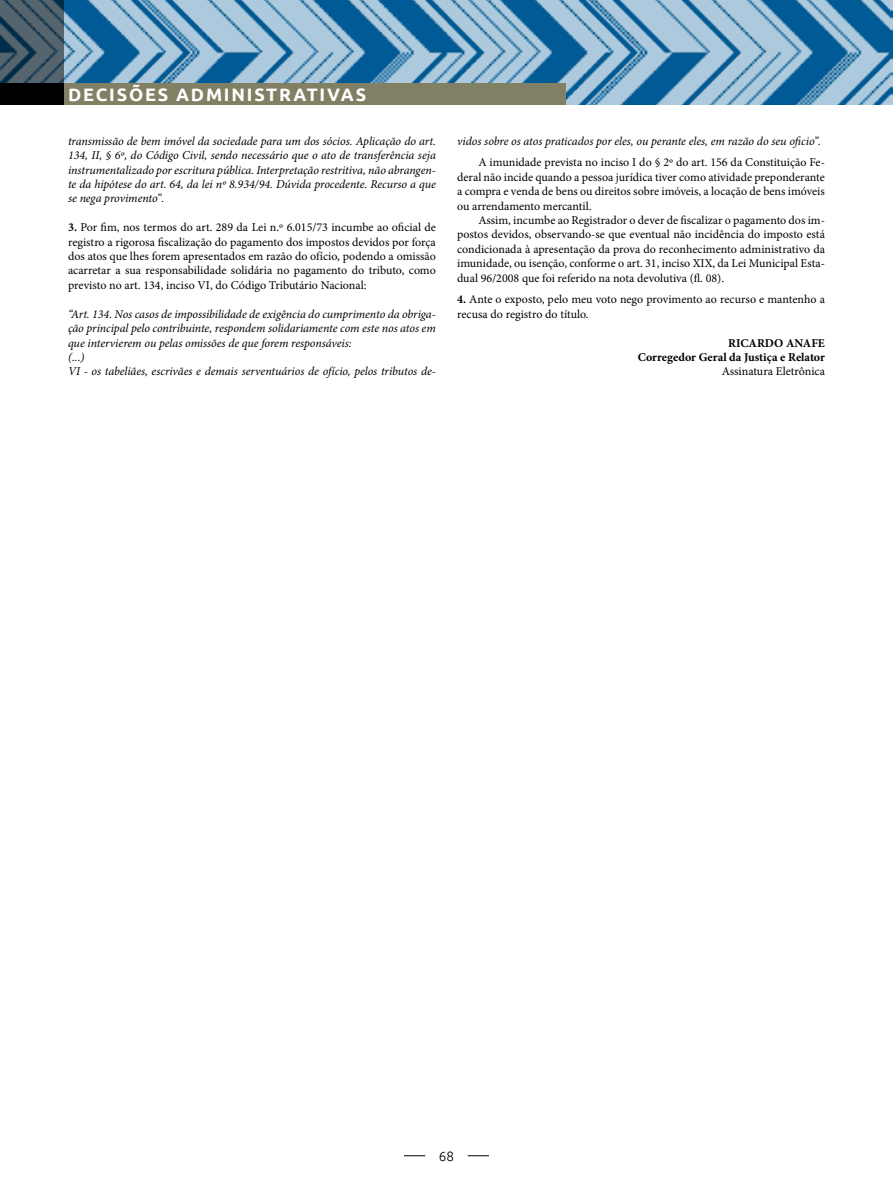
<style>
.page{position:relative;width:893px;height:1191px;background:#fff}
.page>*{position:absolute;margin:0;border:0;box-sizing:border-box;transform-origin:0 0}
.t1{font:700 18px "Ubuntu";letter-spacing:.1em;color:#fff}
.t2{font:300 13.5px "Ubuntu";color:#000}
.t3{font:12px/14.4px "Minion Pro";color:#000;text-align:justify}
.t4{font:italic 12px/14.4px "Minion Pro";letter-spacing:-.005em;color:#000;text-align:justify}
.t5{font:700 12px/14.4px "Minion Pro";color:#000;text-align:right}
.s1{font-weight:700}
</style>
<div class="page">
<svg style="left:404px;top:1155px;width:21px;height:1px"></svg>
<svg style="left:468px;top:1155px;width:21px;height:1px"></svg>
<img style="left:64px;top:0;width:829px;height:104px">
<svg style="left:0;top:0;width:64px;height:83px;background:#435866"></svg>
<div style="left:0;top:83px;width:566px;height:21px;background:#828064"></div>
<div style="left:0;top:83px;width:64px;height:21px;background:#000"></div>
<h1 class="t1" style="left:68px;top:83px;width:300px">DECISÕES ADMINISTRATIVAS</h1>
<p class="t4" style="left:68px;top:134px;width:369px">transmissão de bem imóvel da sociedade para um dos sócios. Aplicação do art.<br>134, II, § 6º, do Código Civil, sendo necessário que o ato de transferência seja instrumentalizado por escritura pública. Interpretação restritiva, não abrangen&shy;te da hipótese do art. 64, da lei nº 8.934/94. Dúvida procedente. Recurso a que se nega provimento”.</p>
<p class="t3" style="left:68px;top:220px;width:369px"><span class="s1">3.</span> Por fim, nos termos do art. 289 da Lei n.º 6.015/73 incumbe ao oficial de registro a rigorosa fiscalização do pagamento dos impostos devidos por força dos atos que lhes forem apresentados em razão do ofício, podendo a omissão acarretar a sua responsabilidade solidária no pagamento do tributo, como previsto no art. 134, inciso VI, do Código Tributário Nacional:</p>
<p class="t4" style="left:68px;top:307px;width:369px;text-align:left">“Art. 134. Nos casos de impossibilidade de exigência do cumprimento da obriga&shy;ção principal pelo contribuinte, respondem solidariamente com este nos atos em que intervierem ou pelas omissões de que forem responsáveis:<br>(...)<br>VI - os tabeliães, escrivães e demais serventuários de ofício, pelos tributos de-</p>
<p class="t4" style="left:457px;top:134px;width:365px">vidos sobre os atos praticados por eles, ou perante eles, em razão do seu oficio”.</p>
<p class="t3" style="left:457px;top:155px;width:369px;text-indent:21px">A imunidade prevista no inciso I do § 2º do art. 156 da Constituição Fe&shy;deral não incide quando a pessoa jurídica tiver como atividade preponderante a compra e venda de bens ou direitos sobre imóveis, a locação de bens imóveis ou arrendamento mercantil.</p>
<p class="t3" style="left:457px;top:213px;width:369px;text-indent:21px">Assim, incumbe ao Registrador o dever de fiscalizar o pagamento dos im&shy;postos devidos, observando-se que eventual não incidência do imposto está condicionada à apresentação da prova do reconhecimento administrativo da imunidade, ou isenção, conforme o art. 31, inciso XIX, da Lei Municipal Esta&shy;dual 96/2008 que foi referido na nota devolutiva (fl. 08).</p>
<p class="t3" style="left:457px;top:292px;width:369px"><span class="s1">4.</span> Ante o exposto, pelo meu voto nego provimento ao recurso e mantenho a recusa do registro do título.</p>
<p class="t5" style="left:638px;top:335px;width:189px">RICARDO ANAFE<br>Corregedor Geral da Justiça e Relator</p>
<p class="t3" style="left:722px;top:364px;width:105px">Assinatura Eletrônica</p>
<p class="t2" style="left:439px;top:1148px;width:17px">68</p>
</div>
